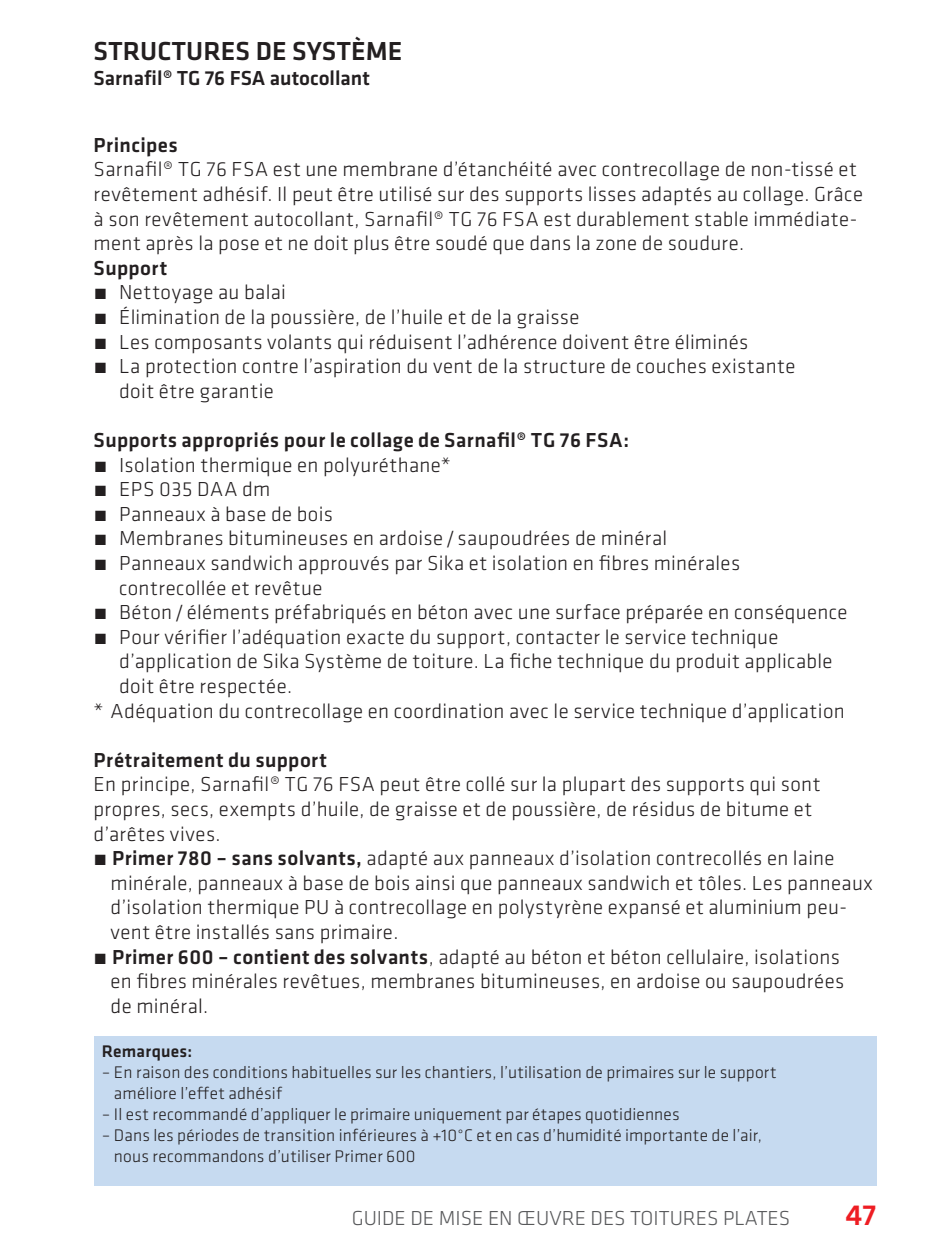
<style>
.page{position:relative;width:936px;height:1259px;background:#fff}
.page>*{position:absolute;margin:0;border:0;box-sizing:border-box;transform-origin:0 0}
.t1{font:500 30px "Klavika";color:#ee1d23}
.t2{font:500 27px "Klavika";color:#231f20}
.t3{font:300 21px/24.6px "Klavika";letter-spacing:.015em;color:#231f20}
.t4{font:500 21px "Klavika";letter-spacing:.02em;color:#231f20}
.t5{font:300 21px "Klavika";color:#57585a}
.t6{font:500 21px "Klavika";color:#231f20}
.t7{font:300 17.4px/21px "Klavika";letter-spacing:.01em;color:#231f20}
.t8{font:500 17.4px "Klavika";letter-spacing:.01em;color:#231f20}
.s1{font-weight:500}
</style>
<div class="page">
<div style="left:94px;top:1035px;width:782px;height:150px;background:#c6daf0"></div>
<p class="t2" style="left:94px;top:33px;width:310px">STRUCTURES DE SYSTÈME</p>
<p class="t6" style="left:94px;top:64px;width:278px">Sarnafil® TG 76 FSA autocollant</p>
<p class="t4" style="left:94px;top:131px;width:86px">Principes</p>
<p class="t3" style="left:94px;top:157px;width:771px">Sarnafil® TG 76 FSA est une membrane d’étanchéité avec contrecollage de non-tissé et revêtement adhésif. Il peut être utilisé sur des supports lisses adaptés au collage. Grâce à son revêtement autocollant, Sarnafil® TG 76 FSA est durablement stable immédiate&shy;ment après la pose et ne doit plus être soudé que dans la zone de soudure.</p>
<p class="t4" style="left:94px;top:254px;width:75px">Support</p>
<p class="t3" style="left:94px;top:280px;width:194px">́ Nettoyage au balai</p>
<p class="t3" style="left:94px;top:304px;width:487px">́ Élimination de la poussière, de l’huile et de la graisse</p>
<p class="t3" style="left:94px;top:329px;width:656px">́ Les composants volants qui réduisent l’adhérence doivent être éliminés</p>
<p class="t3" style="left:94px;top:354px;width:703px">́ La protection contre l’aspiration du vent de la structure de couches existante</p>
<p class="t3" style="left:119px;top:378px;width:156px">doit être garantie</p>
<p class="t4" style="left:94px;top:426px;width:537px">Supports appropriés pour le collage de Sarnafil® TG 76 FSA:</p>
<p class="t3" style="left:94px;top:452px;width:359px">́ Isolation thermique en polyuréthane*</p>
<p class="t3" style="left:94px;top:477px;width:178px">́ EPS 035 DAA dm</p>
<p class="t3" style="left:94px;top:501px;width:241px">́ Panneaux à base de bois</p>
<p class="t3" style="left:94px;top:526px;width:575px">́ Membranes bitumineuses en ardoise/saupoudrées de minéral</p>
<p class="t3" style="left:94px;top:550px;width:648px">́ Panneaux sandwich approuvés par Sika et isolation en fibres minérales</p>
<p class="t3" style="left:119px;top:575px;width:205px">contrecollée et revêtue</p>
<p class="t3" style="left:94px;top:600px;width:755px">́ Béton/éléments préfabriqués en béton avec une surface préparée en conséquence</p>
<p class="t3" style="left:94px;top:624px;width:686px">́ Pour vérifier l’adéquation exacte du support, contacter le service technique</p>
<p class="t3" style="left:119px;top:649px;width:715px">d’application de Sika Système de toiture. La fiche technique du produit applicable</p>
<p class="t3" style="left:119px;top:673px;width:174px">doit être respectée.</p>
<p class="t3" style="left:94px;top:698px;width:752px">* Adéquation du contrecollage en coordination avec le service technique d’application</p>
<p class="t4" style="left:94px;top:745px;width:235px">Prétraitement du support</p>
<p class="t3" style="left:94px;top:772px;width:728px">En principe, Sarnafil® TG 76 FSA peut être collé sur la plupart des supports qui sont propres, secs, exempts d’huile, de graisse et de poussière, de résidus de bitume et d’arêtes vives.</p>
<p class="t3" style="left:111px;top:846px;width:763px;text-indent:-17px"><span class="s1">• Primer 780 – sans solvants,</span> adapté aux panneaux d’isolation contrecollés en laine minérale, panneaux à base de bois ainsi que panneaux sandwich et tôles. Les panneaux d’isolation thermique PU à contrecollage en polystyrène expansé et aluminium peu&shy;vent être installés sans primaire.</p>
<p class="t3" style="left:111px;top:944px;width:735px;text-indent:-17px"><span class="s1">• Primer 600 – contient des solvants</span>, adapté au béton et béton cellulaire, isolations en fibres minérales revêtues, membranes bitumineuses, en ardoise ou saupoudrées de minéral.</p>
<p class="t8" style="left:102px;top:1039px;width:92px">Remarques:</p>
<p class="t7" style="left:114px;top:1061px;width:664px;text-indent:-12px">– En raison des conditions habituelles sur les chantiers, l’utilisation de primaires sur le support améliore l’effet adhésif</p>
<p class="t7" style="left:102px;top:1103px;width:579px">– Il est recommandé d’appliquer le primaire uniquement par étapes quotidiennes</p>
<p class="t7" style="left:114px;top:1124px;width:649px;text-indent:-12px">– Dans les périodes de transition inférieures à +10°C et en cas d’humidité importante de l’air, nous recommandons d’utiliser Primer 600</p>
<p class="t5" style="left:352px;top:1205px;width:440px">GUIDE DE MISE EN ŒUVRE DES TOITURES PLATES</p>
<h1 class="t1" style="left:845px;top:1194px;width:33px">47</h1>
</div>
